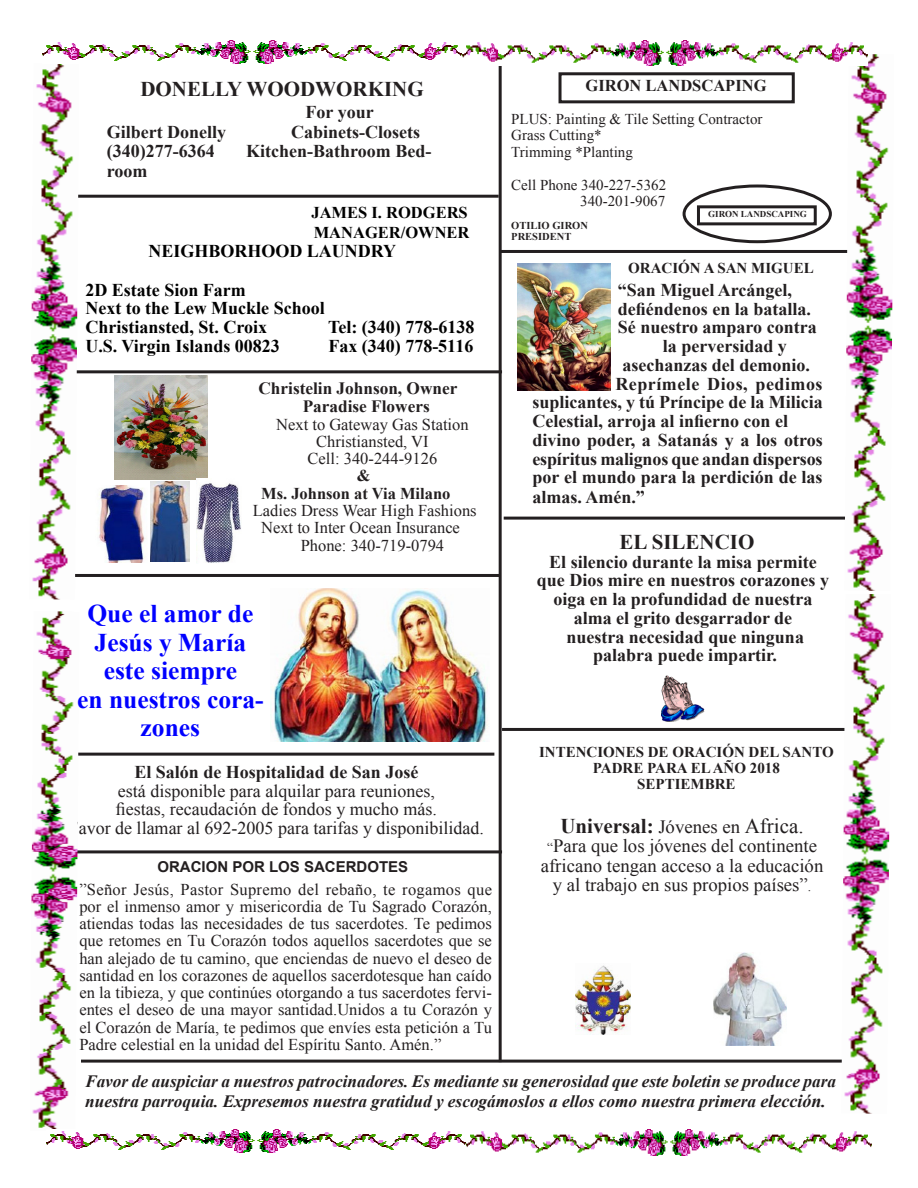
<style>
.page{position:relative;width:918px;height:1188px;background:#fff}
.page>*{position:absolute;margin:0;border:0;box-sizing:border-box;transform-origin:0 0}
.t1{font:700 25.5px/28.5px "Times New Roman";color:#00f;text-align:center}
.t2{font:700 21px "Times New Roman";color:#231f20}
.t3{font:18.75px/19.5px "Times New Roman";color:#231f20;text-align:center}
.t4{font:700 18px/18.8px "Times New Roman";color:#231f20;text-align:center}
.t5{font:700 18px/38.2px "Times New Roman";color:#000}
.t6{font:18px/18.8px "Times New Roman";color:#231f20;text-align:center}
.t7{font:700 18px "Times New Roman";letter-spacing:.03em;color:#231f20}
.t8{font:italic 700 17.25px/19.5px "Times New Roman";color:#231f20}
.t9{font:700 17.25px/18px "Times New Roman";color:#231f20}
.t10{font:16.5px/17.2px "Times New Roman";color:#231f20;text-align:justify}
.t11{font:700 16.5px/17.2px "Times New Roman";color:#231f20}
.t12{font:700 16.5px/19.5px "Times New Roman";color:#000}
.t13{font:15px/16.5px "Times New Roman";color:#231f20}
.t14{font:700 15px/15.8px "Times New Roman";color:#231f20;text-align:center}
.t15{font:700 15px "Arial";color:#231f20}
.t16{font:700 10.5px/11.2px "Times New Roman";color:#231f20}
.t17{font:700 9px "Times New Roman";color:#231f20}
.s1{font-weight:400;font-size:18.75px}
.s2{font-weight:400}
.s3{font-size:13.5px}
.s4{font-size:18px}
</style>
<div class="page">
<hr style="left:81px;top:1060px;width:773px;height:3px;background:#231f20">
<img style="left:517px;top:264px;width:93px;height:126px">
<hr style="left:499px;top:64px;width:3px;height:998px;background:#231f20">
<hr style="left:61px;top:195px;width:438px;height:3px;background:#231f20">
<hr style="left:68px;top:370px;width:434px;height:3px;background:#231f20">
<hr style="left:500px;top:250px;width:352px;height:3px;background:#231f20">
<hr style="left:502px;top:728px;width:362px;height:3px;background:#231f20">
<hr style="left:54px;top:850px;width:448px;height:3px;background:#231f20">
<hr style="left:504px;top:517px;width:359px;height:3px;background:#231f20">
<hr style="left:63px;top:574px;width:437px;height:3px;background:#231f20">
<img style="left:575px;top:965px;width:55px;height:69px">
<img style="left:714px;top:952px;width:72px;height:94px">
<img style="left:662px;top:675px;width:43px;height:47px">
<img style="left:115px;top:376px;width:93px;height:103px">
<img style="left:99px;top:485px;width:47px;height:78px">
<img style="left:150px;top:482px;width:39px;height:79px">
<img style="left:197px;top:483px;width:44px;height:80px">
<hr style="left:63px;top:753px;width:431px;height:3px;background:#231f20">
<div style="left:559px;top:72px;width:236px;height:31px;border:3px solid #231f20"></div>
<div style="left:683px;top:185px;width:149px;height:58px;border:3px solid #231f20;border-radius:50%"></div>
<div style="left:697px;top:205px;width:120px;height:20px;border:3px solid #231f20"></div>
<img style="left:841px;top:594px;width:49px;height:520px">
<img style="left:844px;top:54px;width:49px;height:537px">
<img style="left:31px;top:611px;width:48px;height:518px">
<img style="left:31px;top:64px;width:48px;height:536px">
<img style="left:42px;top:40px;width:419px;height:24px">
<img style="left:462px;top:40px;width:405px;height:26px">
<img style="left:47px;top:1130px;width:419px;height:23px">
<img style="left:467px;top:1129px;width:405px;height:26px">
<img style="left:270px;top:589px;width:218px;height:153px">
<p class="t2" style="left:140px;top:77px;width:285px">DONELLY WOODWORKING</p>
<p class="t4" style="left:306px;top:103px;width:70px">For your</p>
<p class="t4" style="left:107px;top:122px;width:121px">Gilbert Donelly</p>
<p class="t4" style="left:291px;top:122px;width:130px">Cabinets-Closets</p>
<p class="t4" style="left:107px;top:142px;width:109px">(340)277-6364</p>
<p class="t4" style="left:246px;top:142px;width:187px">Kitchen-Bathroom Bed-</p>
<p class="t4" style="left:107px;top:161px;width:42px">room</p>
<p class="t12" style="left:311px;top:203px;width:160px">JAMES I. RODGERS<br>MANAGER/OWNER</p>
<p class="t5" style="left:85px;top:232px;width:312px;text-indent:63px">NEIGHBORHOOD LAUNDRY<br>2D Estate Sion Farm</p>
<p class="t5" style="left:85px;top:299px;width:241px;line-height:18.8px">Next to the Lew Muckle School<br>Christiansted, St. Croix</p>
<p class="t5" style="left:328px;top:308px;width:148px">Tel: (340) 778-6138</p>
<p class="t5" style="left:85px;top:327px;width:196px">U.S. Virgin Islands 00823</p>
<p class="t5" style="left:328px;top:327px;width:146px">Fax (340) 778-5116</p>
<p class="t9" style="left:303px;top:380px;width:156px;text-indent:-44px">Christelin Johnson, Owner<br>Paradise Flowers</p>
<p class="t10" style="left:276px;top:415px;width:194px;text-align:center">Next to Gateway Gas Station<br>Christiansted, VI<br>Cell: 340-244-9126</p>
<p class="t11" style="left:261px;top:467px;width:191px;text-indent:96px">&amp;<br>Ms. Johnson at Via Milano</p>
<p class="t10" style="left:253px;top:502px;width:225px">Ladies Dress Wear High Fashions</p>
<p class="t10" style="left:261px;top:519px;width:200px">Next to Inter Ocean Insurance</p>
<p class="t10" style="left:301px;top:537px;width:145px">Phone: 340-719-0794</p>
<h1 class="t1" style="left:77px;top:599px;width:188px">Que el amor de<br>Jesús y María este siempre<br>en nuestros cora&shy;zones</h1>
<p class="t4" style="left:134px;top:762px;width:286px">El Salón de Hospitalidad de San José</p>
<p class="t6" style="left:69px;top:781px;width:417px">está disponible para alquilar para reuniones,<br>fiestas, recaudación de fondos y mucho más.<br>Favor de llamar al 692-2005 para tarifas y disponibilidad.</p>
<p class="t15" style="left:157px;top:858px;width:252px">ORACION POR LOS SACERDOTES</p>
<p class="t10" style="left:79px;top:880px;width:414px">”Señor Jesús, Pastor Supremo del rebaño, te rogamos que por el inmenso amor y misericordia de Tu Sagrado Corazón, atiendas todas las necesidades de tus sacerdotes. Te pedimos que retomes en Tu Corazón todos aquellos sacerdotes que se han alejado de tu camino, que enciendas de nuevo el deseo de santidad en los corazones de aquellos sacerdotesque han caído en la tibieza, y que continúes otorgando a tus sacerdotes fervi&shy;entes el deseo de una mayor santidad.Unidos a tu Corazón y el Corazón de María, te pedimos que envíes esta petición a Tu Padre celestial en la unidad del Espíritu Santo. Amén.”</p>
<p class="t11" style="left:586px;top:76px;width:183px">GIRON LANDSCAPING</p>
<p class="t13" style="left:511px;top:110px;width:253px">PLUS: Painting &amp; Tile Setting Contractor<br>Grass Cutting*<br>Trimming *Planting</p>
<p class="t13" style="left:511px;top:176px;width:156px;text-align:right">Cell Phone 340-227-5362<br>340-201-9067</p>
<p class="t16" style="left:511px;top:219px;width:78px">OTILIO GIRON<br>PRESIDENT</p>
<p class="t17" style="left:708px;top:209px;width:100px">GIRON LANDSCAPING</p>
<p class="t14" style="left:628px;top:260px;width:187px">ORACIÓN A SAN MIGUEL</p>
<p class="t4" style="left:618px;top:281px;width:176px">“San Miguel Arcángel,</p>
<p class="t4" style="left:618px;top:299px;width:195px">defiéndenos en la batalla.</p>
<p class="t4" style="left:618px;top:318px;width:200px">Sé nuestro amparo contra</p>
<p class="t4" style="left:663px;top:337px;width:126px">la perversidad y</p>
<p class="t4" style="left:622px;top:356px;width:189px">asechanzas del demonio.</p>
<p class="t7" style="left:615px;top:374px;width:209px">Reprímele Dios, pedimos</p>
<p class="t4" style="left:532px;top:393px;width:292px">suplicantes, y tú Príncipe de la Milicia</p>
<p class="t4" style="left:532px;top:412px;width:257px">Celestial, arroja al infierno con el</p>
<p class="t4" style="left:532px;top:431px;width:292px">divino poder, a Satanás y a los otros</p>
<p class="t4" style="left:532px;top:449px;width:292px">espíritus malignos que andan dispersos</p>
<p class="t4" style="left:532px;top:468px;width:292px">por el mundo para la perdición de las</p>
<p class="t4" style="left:532px;top:488px;width:114px">almas. Amén.”</p>
<p class="t2" style="left:620px;top:530px;width:136px">EL SILENCIO</p>
<p class="t4" style="left:537px;top:552px;width:294px">El silencio durante la misa permite que Dios mire en nuestros corazones y oiga en la profundidad de nuestra alma el grito desgarrador de<br>nuestra necesidad que ninguna palabra puede impartir.</p>
<p class="t14" style="left:539px;top:744px;width:296px">INTENCIONES DE ORACIÓN DEL SANTO<br>PADRE PARA EL AÑO 2018<br>SEPTIEMBRE</p>
<p class="t2" style="left:560px;top:814px;width:245px">Universal: <span class="s1">Jóvenes en</span> <span class="s2">Africa.</span></p>
<p class="t3" style="left:541px;top:836px;width:284px"><span class="s3">“</span>Para que los jóvenes del continente africano tengan acceso a la educación y al trabajo en sus propios países”<span class="s3">.</span></p>
<p class="t8" style="left:85px;top:1072px;width:752px">Favor de auspiciar a nuestros patrocinadores. Es mediante su generosidad que este boletin se produce para nuestra parroquia. Expresemos nuestra gratidud y escogámoslos a ellos como nuestra primera <span class="s4">elección.</span></p>
</div>
